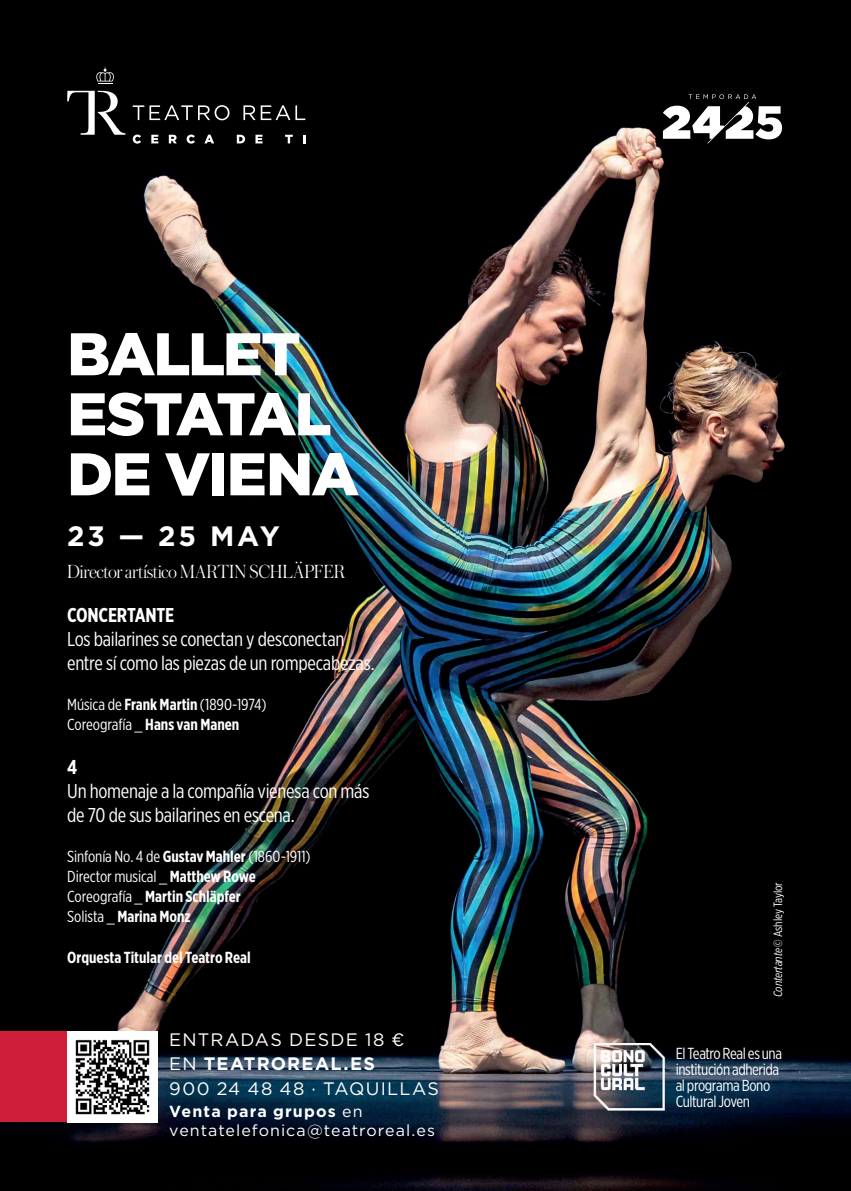
<style>
.page{position:relative;width:851px;height:1191px;background:#fff}
.page>*{position:absolute;margin:0;border:0;box-sizing:border-box;transform-origin:0 0}
.t1{font:900 60px/60px "Gotham";letter-spacing:-.03em;color:#fff}
.t2{font:700 28px "Gotham";letter-spacing:.1em;color:#fff}
.t3{font:20px/24px "Gotham X Narrow";letter-spacing:-.015em;color:#fff}
.t4{font:300 20px "Austin";letter-spacing:-.015em;color:#fff}
.t5{font:700 20px "Gotham X Narrow";letter-spacing:-.01em;color:#fff}
.t6{font:18px/24.4px "Gotham";letter-spacing:.07em;color:#fff}
.t7{font:16px/20px "Gotham X Narrow";letter-spacing:-.02em;color:#fff}
.t8{font:16px/19.2px "Gotham";letter-spacing:.065em;color:#fff}
.t9{font:700 16px "Gotham X Narrow";color:#fff}
.t10{font:12px "Gotham X Narrow";letter-spacing:-.01em;color:#fff}
.s1{font-weight:700}
.s2{font-style:italic}
</style>
<div class="page">
<img style="left:0;top:0;width:850px;height:1191px">
<div style="left:0;top:1031px;width:158px;height:91px;background:#cf1e3a"></div>
<img style="left:67px;top:1031px;width:91px;height:91px">
<svg style="left:67px;top:91px;width:58px;height:44px"></svg>
<svg style="left:96px;top:67px;width:18px;height:17px"></svg>
<svg style="left:133px;top:105px;width:96px;height:15px"></svg>
<svg style="left:243px;top:105px;width:12px;height:15px"></svg>
<svg style="left:261px;top:105px;width:44px;height:15px"></svg>
<svg style="left:133px;top:135px;width:8px;height:9px"></svg>
<svg style="left:151px;top:135px;width:7px;height:8px"></svg>
<svg style="left:169px;top:135px;width:8px;height:8px"></svg>
<svg style="left:187px;top:135px;width:8px;height:9px"></svg>
<svg style="left:204px;top:135px;width:10px;height:8px"></svg>
<svg style="left:237px;top:135px;width:8px;height:8px"></svg>
<svg style="left:255px;top:135px;width:7px;height:8px"></svg>
<svg style="left:285px;top:135px;width:8px;height:8px"></svg>
<svg style="left:303px;top:135px;width:2px;height:8px"></svg>
<img style="left:593px;top:1043px;width:72px;height:67px">
<svg style="left:662px;top:94px;width:119px;height:50px"></svg>
<h1 class="t1" style="left:67px;top:323px;width:293px">BALLET<br>ESTATAL<br>DE VIENA</h1>
<h2 class="t2" style="left:67px;top:517px;width:214px">23 — 25 MAY</h2>
<p class="t4" style="left:67px;top:558px;width:279px">Director artístico MARTIN SCHLÄPFER</p>
<p class="t5" style="left:67px;top:602px;width:108px">CONCERTANTE</p>
<p class="t3" style="left:67px;top:626px;width:309px">Los bailarines se conectan y desconectan entre sí como las piezas de un rompecabezas.</p>
<p class="t7" style="left:67px;top:694px;width:201px">Música de <span class="s1">Frank Martin</span> (1890-1974)<br>Coreografía _ <span class="s1">Hans van Manen</span></p>
<p class="t5" style="left:67px;top:755px;width:12px">4</p>
<p class="t3" style="left:67px;top:779px;width:304px">Un homenaje a la compañía vienesa con más de 70 de sus bailarines en escena.</p>
<p class="t7" style="left:67px;top:846px;width:245px">Sinfonía No. 4 de <span class="s1">Gustav Mahler</span> (1860-1911)<br>Director musical _ <span class="s1">Matthew Rowe<br></span>Coreografía _ <span class="s1">Martin Schläpfer<br></span>Solista _ <span class="s1">Marina Monz</span></p>
<p class="t9" style="left:67px;top:948px;width:185px">Orquesta Titular del Teatro Real</p>
<p class="t6" style="left:169px;top:1026px;width:271px">ENTRADAS DESDE 18 €<br>EN <span class="s1">TEATROREAL.ES<br></span>900 24 48 48 · TAQUILLAS</p>
<p class="t8" style="left:169px;top:1101px;width:267px"><span class="s1">Venta para grupos</span> en ventatelefonica@teatroreal.es</p>
<p class="t10" style="left:770px;top:997px;width:116px;rotate:-90deg"><span class="s2">Contertante</span> © Ashley Taylor</p>
<p class="t7" style="left:675px;top:1045px;width:108px;line-height:16px">El Teatro Real es una institución adherida al programa Bono<br>Cultural Joven</p>
</div>
